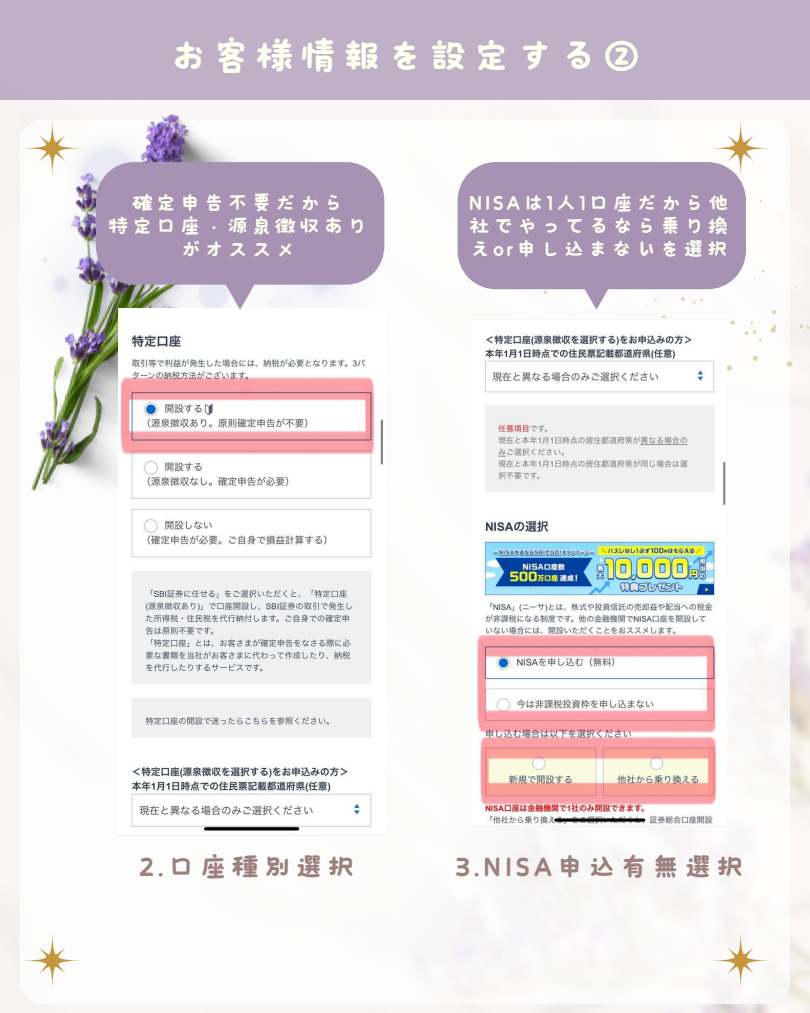
<style>
.page{position:relative;width:810px;height:1013px;background:#fff}
.page>*{position:absolute;margin:0;border:0;box-sizing:border-box;transform-origin:0 0}
.t1{font:42.7px "Canva Soft Candy JP";letter-spacing:.115em;color:#fffff0}
.t2{font:31.4px "Canva Soft Candy JP";letter-spacing:.12em;color:#9c807e}
.t3{font:23.5px/22.8px "Canva Soft Candy JP";letter-spacing:.115em;color:#fffff0;text-align:justify}
</style>
<div class="page">
<div style="left:0;top:0;width:810px;height:100px;background:#c0b0c7"></div>
<img style="left:22px;top:100px;width:246px;height:391px">
<svg style="left:24px;top:933px;width:56px;height:55px"></svg>
<svg style="left:712px;top:932px;width:57px;height:56px"></svg>
<svg style="left:713px;top:120px;width:56px;height:42px"></svg>
<svg style="left:544px;top:290px;width:4px;height:4px"></svg>
<svg style="left:681px;top:297px;width:4px;height:4px"></svg>
<svg style="left:693px;top:298px;width:10px;height:6px"></svg>
<svg style="left:661px;top:315px;width:5px;height:3px"></svg>
<svg style="left:772px;top:310px;width:5px;height:5px"></svg>
<svg style="left:730px;top:320px;width:5px;height:5px"></svg>
<svg style="left:770px;top:324px;width:7px;height:9px"></svg>
<svg style="left:799px;top:324px;width:11px;height:6px"></svg>
<svg style="left:744px;top:321px;width:18px;height:21px"></svg>
<svg style="left:752px;top:356px;width:6px;height:5px"></svg>
<svg style="left:727px;top:365px;width:5px;height:6px"></svg>
<svg style="left:786px;top:360px;width:7px;height:7px"></svg>
<img style="left:118px;top:309px;width:266px;height:522px">
<img style="left:477px;top:335px;width:249px;height:489px">
<div style="left:96px;top:162px;width:288px;height:123px;background:#a792b4"></div>
<svg style="left:213px;top:262px;width:54px;height:48px"></svg>
<div style="left:458px;top:162px;width:288px;height:127px;background:#a792b4"></div>
<svg style="left:569px;top:262px;width:55px;height:49px"></svg>
<p class="t1" style="left:169px;top:32px;width:474px">お客様情報を設定する②</p>
<p class="t3" style="left:132px;top:191px;width:214px">確定申告不要だから</p>
<p class="t3" style="left:108px;top:213px;width:261px">特定口座・源泉徴収あり</p>
<p class="t3" style="left:179px;top:236px;width:118px">がオススメ</p>
<p class="t3" style="left:469px;top:191px;width:262px">NISAは1人1口座だから他社でやってるなら乗り換えor申し込まないを選択</p>
<p class="t2" style="left:139px;top:850px;width:218px">2.口座種別選択</p>
<p class="t2" style="left:455px;top:850px;width:290px">3.NISA申込有無選択</p>
</div>
